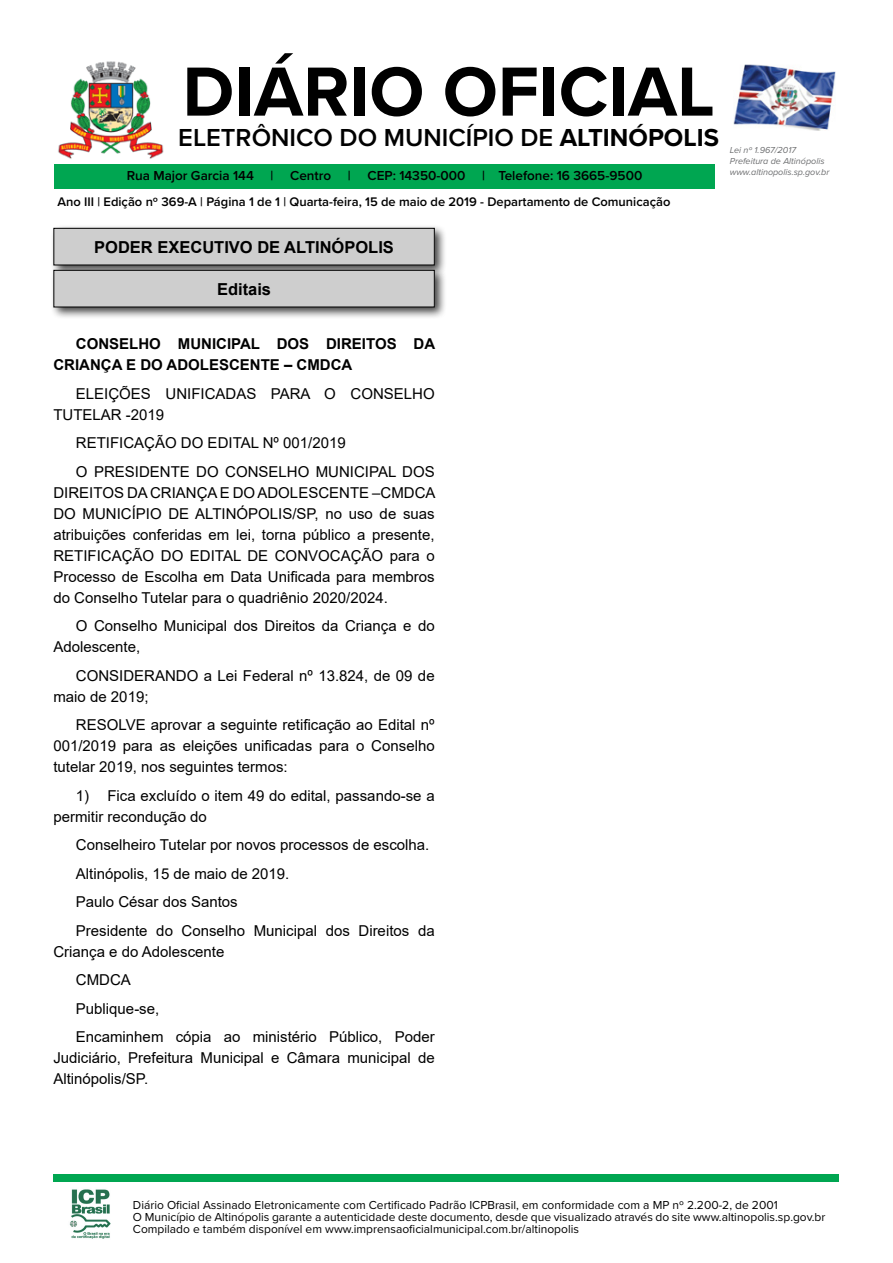
<style>
.page{position:relative;width:893px;height:1263px;background:#fff}
.page>*{position:absolute;margin:0;border:0;box-sizing:border-box;transform-origin:0 0}
.t1{font:700 72px "Proxima Nova";color:#000}
.t2{font:600 25.5px "Proxima Nova";color:#000}
.t3{font:700 16.5px "Arial";color:#000}
._2_-_Corpo{font:15px/21px "Arial";color:#000}
._6_-_Corpo_Negrito{font:700 15px/21px "Arial";color:#000}
.t4{font:600 13.5px "Proxima Nova";color:#000}
.t5{font:600 12.9px "Proxima Nova";color:#000}
.t6{font:12px/12px "Proxima Nova";color:#000}
.t7{font:italic 9px/10.8px "Proxima Nova";color:#6d6e70}
.s1{font-weight:700}
</style>
<div class="page">
<div style="left:55px;top:164px;width:660px;height:25px;background:#00a651"></div>
<img style="left:58px;top:61px;width:106px;height:98px">
<img style="left:734px;top:64px;width:101px;height:66px">
<div style="left:53px;top:1174px;width:786px;height:8px;background:#00a651"></div>
<img style="left:69px;top:1189px;width:42px;height:50px">
<div style="left:50px;top:224px;width:397px;height:54px;background:#000;opacity:.75"></div>
<div style="left:54px;top:228px;width:380px;height:37px;background:#cecece"></div>
<div style="left:53px;top:228px;width:382px;height:37px;border:1px solid #000"></div>
<div style="left:50px;top:266px;width:397px;height:54px;background:#000;opacity:.75"></div>
<div style="left:54px;top:270px;width:380px;height:37px;background:#cecece"></div>
<div style="left:53px;top:270px;width:382px;height:37px;border:1px solid #000"></div>
<h1 class="t1" style="left:183px;top:38px;width:534px">DIÁRIO OFICIAL</h1>
<h2 class="t2" style="left:178px;top:119px;width:542px">ELETRÔNICO DO MUNICÍPIO DE <span class="s1">ALTINÓPOLIS</span></h2>
<p class="t4" style="left:127px;top:166px;width:517px">Rua Major Garcia 144 | Centro | CEP: 14350-000 | Telefone: 16 3665-9500</p>
<p class="t5" style="left:57px;top:192px;width:614px">Ano III | Edição nº 369-A | Página 1 de 1 | Quarta-feira, 15 de maio de 2019 - Departamento de Comunicação</p>
<p class="t7" style="left:730px;top:144px;width:101px">Lei nº 1.967/2017<br>Prefeitura de Altinópolis www.altinopolis.sp.gov.br</p>
<p class="t3" style="left:94px;top:235px;width:301px">PODER EXECUTIVO DE ALTINÓPOLIS</p>
<p class="t3" style="left:217px;top:277px;width:56px">Editais</p>
<p class="_6_-_Corpo_Negrito" style="left:53px;top:334px;width:383px;text-indent:22px">CONSELHO MUNICIPAL DOS DIREITOS DA<br>CRIANÇA E DO ADOLESCENTE – CMDCA</p>
<p class="_2_-_Corpo" style="left:53px;top:383px;width:383px;text-indent:22px">ELEIÇÕES UNIFICADAS PARA O CONSELHO<br>TUTELAR -2019</p>
<p class="_2_-_Corpo" style="left:76px;top:432px;width:271px">RETIFICAÇÃO DO EDITAL Nº 001/2019</p>
<p class="_2_-_Corpo" style="left:53px;top:461px;width:384px;text-align:justify;text-indent:22px">O PRESIDENTE DO CONSELHO MUNICIPAL DOS DIREITOS DA CRIANÇA E DO ADOLESCENTE –CMDCA DO MUNICÍPIO DE ALTINÓPOLIS/SP, no uso de suas atribuições conferidas em lei, torna público a presente, RETIFICAÇÃO DO EDITAL DE CONVOCAÇÃO para o Processo de Escolha em Data Unificada para membros do Conselho Tutelar para o quadriênio 2020/2024.</p>
<p class="_2_-_Corpo" style="left:53px;top:615px;width:383px;text-indent:22px">O Conselho Municipal dos Direitos da Criança e do<br>Adolescente,</p>
<p class="_2_-_Corpo" style="left:53px;top:665px;width:383px;text-indent:22px">CONSIDERANDO a Lei Federal nº 13.824, de 09 de maio de 2019;</p>
<p class="_2_-_Corpo" style="left:53px;top:714px;width:383px;text-align:justify;text-indent:22px">RESOLVE aprovar a seguinte retificação ao Edital nº 001/2019 para as eleições unificadas para o Conselho tutelar 2019, nos seguintes termos:</p>
<p class="_2_-_Corpo" style="left:53px;top:785px;width:383px;text-indent:22px">1) Fica excluído o item 49 do edital, passando-se a permitir recondução do</p>
<p class="_2_-_Corpo" style="left:76px;top:834px;width:355px">Conselheiro Tutelar por novos processos de escolha.</p>
<p class="_2_-_Corpo" style="left:76px;top:863px;width:215px">Altinópolis, 15 de maio de 2019.</p>
<p class="_2_-_Corpo" style="left:76px;top:891px;width:163px">Paulo César dos Santos</p>
<p class="_2_-_Corpo" style="left:53px;top:920px;width:383px;text-indent:22px">Presidente do Conselho Municipal dos Direitos da<br>Criança e do Adolescente</p>
<p class="_2_-_Corpo" style="left:76px;top:969px;width:56px">CMDCA</p>
<p class="_2_-_Corpo" style="left:76px;top:998px;width:85px">Publique-se,</p>
<p class="_2_-_Corpo" style="left:53px;top:1026px;width:383px;text-align:justify;text-indent:22px">Encaminhem cópia ao ministério Público, Poder Judiciário, Prefeitura Municipal e Câmara municipal de Altinópolis/SP.</p>
<p class="t6" style="left:133px;top:1198px;width:694px">Diário Oficial Assinado Eletronicamente com Certificado Padrão ICPBrasil, em conformidade com a MP nº 2.200-2, de 2001<br>O Município de Altinópolis garante a autenticidade deste documento, desde que visualizado através do site www.altinopolis.sp.gov.br<br>Compilado e também disponível em www.imprensaoficialmunicipal.com.br/altinopolis</p>
</div>
